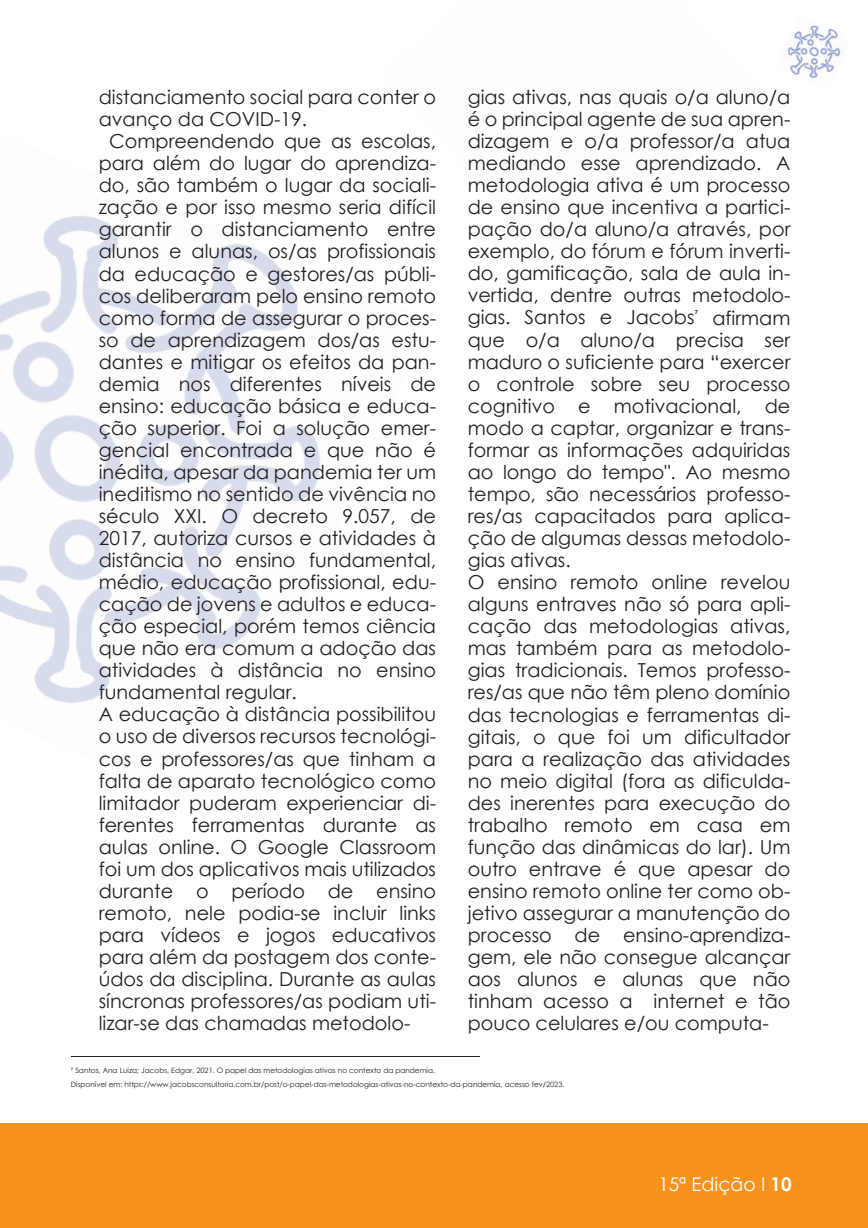
<style>
.page{position:relative;width:868px;height:1228px;background:#fff}
.page>*{position:absolute;margin:0;border:0;box-sizing:border-box;transform-origin:0 0}
.t1{font:19.25px/22px "Century Gothic";color:#231f20}
.t2{font:18.9px "Century Gothic";color:#fff}
.t3{font:7.35px/14px "Century Gothic";color:#231f20}
.s1{font-family:"Arial"}
.s2{font-weight:700}
</style>
<div class="page">
<div style="left:0;top:1124px;width:868px;height:104px;background:#f7931d"></div>
<img style="left:787px;top:25px;width:54px;height:53px">
<img style="left:211px;top:244px;width:49px;height:46px">
<img style="left:241px;top:251px;width:57px;height:69px">
<img style="left:110px;top:225px;width:9px;height:25px">
<img style="left:47px;top:215px;width:63px;height:46px">
<img style="left:100px;top:261px;width:35px;height:36px">
<img style="left:207px;top:290px;width:34px;height:30px">
<img style="left:211px;top:320px;width:83px;height:69px">
<img style="left:278px;top:349px;width:16px;height:40px">
<img style="left:43px;top:229px;width:57px;height:68px">
<img style="left:20px;top:269px;width:66px;height:28px">
<img style="left:0;top:297px;width:211px;height:87px">
<img style="left:191px;top:389px;width:57px;height:69px">
<img style="left:248px;top:426px;width:73px;height:61px">
<img style="left:0;top:324px;width:201px;height:111px">
<img style="left:0;top:351px;width:134px;height:59px">
<img style="left:119px;top:410px;width:72px;height:48px">
<img style="left:156px;top:458px;width:93px;height:42px">
<img style="left:218px;top:487px;width:97px;height:41px">
<img style="left:0;top:392px;width:119px;height:55px">
<img style="left:219px;top:528px;width:16px;height:28px">
<img style="left:0;top:420px;width:109px;height:27px">
<img style="left:0;top:447px;width:156px;height:36px">
<img style="left:146px;top:526px;width:73px;height:69px">
<img style="left:188px;top:556px;width:73px;height:69px">
<img style="left:0;top:474px;width:135px;height:28px">
<img style="left:90px;top:568px;width:56px;height:96px">
<img style="left:50px;top:519px;width:70px;height:71px">
<img style="left:0;top:542px;width:110px;height:53px">
<img style="left:91px;top:595px;width:98px;height:69px">
<img style="left:158px;top:625px;width:96px;height:39px">
<img style="left:0;top:570px;width:100px;height:66px">
<img style="left:0;top:597px;width:90px;height:67px">
<img style="left:65px;top:664px;width:45px;height:39px">
<img style="left:0;top:638px;width:75px;height:56px">
<img style="left:0;top:665px;width:65px;height:38px">
<img style="left:0;top:693px;width:55px;height:10px">
<hr style="left:71px;top:1056px;width:409px;height:1px;background:#231f20">
<p class="t1" style="left:468px;top:86px;width:324px">gias ativas, nas quais o/a aluno/a é o principal agente de sua apren&shy;dizagem e o/a professor/a atua mediando esse aprendizado. A metodologia ativa é um processo de ensino que incentiva a partici&shy;pação do/a aluno/a através, por exemplo, do fórum e fórum inverti&shy;do, gamificação, sala de aula in&shy;vertida, dentre outras metodolo&shy;gias. Santos e Jacobs<sup>⁷</sup> afirmam que o/a aluno/a precisa ser maduro o suficiente para “exercer o controle sobre seu processo cognitivo e motivacional, de modo a captar, organizar e trans&shy;formar as informações adquiridas ao longo do tempo". Ao mesmo tempo, são necessários professo&shy;res/as capacitados para aplica&shy;ção de algumas dessas metodolo&shy;gias ativas.<br>O ensino remoto online revelou alguns entraves não só para apli&shy;cação das metodologias ativas, mas também para as metodolo&shy;gias tradicionais. Temos professo&shy;res/as que não têm pleno domínio das tecnologias e ferramentas di&shy;gitais, o que foi um dificultador para a realização das atividades no meio digital (fora as dificulda&shy;des inerentes para execução do trabalho remoto em casa em função das dinâmicas do lar). Um outro entrave é que apesar do ensino remoto online ter como ob&shy;jetivo assegurar a manutenção do processo de ensino-aprendiza&shy;gem, ele não consegue alcançar aos alunos e alunas que não tinham acesso a internet e tão pouco celulares e/ou computa-</p>
<p class="t3" style="left:71px;top:1063px;width:495px"><span class="s1">⁷</span> Santos, Ana Luiza; Jacobs, Edgar, 2021. O papel das metodologias ativas no contexto da pandemia.<br>Disponível em: https://www.jacobsconsultoria.com.br/post/o-papel-das-metodologias-ativas-no-contexto-da-pandemia, acesso fev/2023.</p>
<p class="t1" style="left:99px;top:86px;width:339px">distanciamento social para conter o</p>
<p class="t1" style="left:99px;top:108px;width:210px">avanço da COVID-19.</p>
<p class="t1" style="left:109px;top:130px;width:328px">Compreendendo que as escolas,</p>
<p class="t1" style="left:99px;top:152px;width:339px">para além do lugar do aprendiza-</p>
<p class="t1" style="left:99px;top:174px;width:339px">do, são também o lugar da sociali-</p>
<p class="t1" style="left:99px;top:196px;width:339px">zação e por isso mesmo seria difícil</p>
<p class="t1" style="left:99px;top:218px;width:339px">garantir o distanciamento entre</p>
<p class="t1" style="left:99px;top:240px;width:339px">alunos e alunas, os/as profissionais</p>
<p class="t1" style="left:99px;top:262px;width:339px">da educação e gestores/as públi-</p>
<p class="t1" style="left:99px;top:284px;width:339px">cos deliberaram pelo ensino remoto</p>
<p class="t1" style="left:99px;top:306px;width:339px">como forma de assegurar o proces-</p>
<p class="t1" style="left:99px;top:328px;width:339px">so de aprendizagem dos/as estu-</p>
<p class="t1" style="left:99px;top:350px;width:339px">dantes e mitigar os efeitos da pan-</p>
<p class="t1" style="left:99px;top:372px;width:339px">demia nos diferentes níveis de</p>
<p class="t1" style="left:99px;top:394px;width:339px">ensino: educação básica e educa-</p>
<p class="t1" style="left:99px;top:417px;width:339px">ção superior. Foi a solução emer-</p>
<p class="t1" style="left:99px;top:439px;width:339px">gencial encontrada e que não é</p>
<p class="t1" style="left:99px;top:461px;width:339px">inédita, apesar da pandemia ter um</p>
<p class="t1" style="left:99px;top:483px;width:339px">ineditismo no sentido de vivência no</p>
<p class="t1" style="left:99px;top:505px;width:339px">século XXI. O decreto 9.057, de</p>
<p class="t1" style="left:99px;top:527px;width:339px">2017, autoriza cursos e atividades à</p>
<p class="t1" style="left:99px;top:549px;width:339px">distância no ensino fundamental,</p>
<p class="t1" style="left:99px;top:571px;width:339px">médio, educação profissional, edu-</p>
<p class="t1" style="left:99px;top:593px;width:339px">cação de jovens e adultos e educa-</p>
<p class="t1" style="left:99px;top:615px;width:339px">ção especial, porém temos ciência</p>
<p class="t1" style="left:99px;top:637px;width:339px">que não era comum a adoção das</p>
<p class="t1" style="left:99px;top:659px;width:339px">atividades à distância no ensino</p>
<p class="t1" style="left:99px;top:681px;width:200px">fundamental regular.</p>
<p class="t1" style="left:99px;top:703px;width:339px">A educação à distância possibilitou</p>
<p class="t1" style="left:99px;top:725px;width:339px">o uso de diversos recursos tecnológi-</p>
<p class="t1" style="left:99px;top:747px;width:339px">cos e professores/as que tinham a</p>
<p class="t1" style="left:99px;top:769px;width:339px">falta de aparato tecnológico como</p>
<p class="t1" style="left:99px;top:791px;width:339px">limitador puderam experienciar di-</p>
<p class="t1" style="left:99px;top:813px;width:339px">ferentes ferramentas durante as</p>
<p class="t1" style="left:99px;top:835px;width:339px">aulas online. O Google Classroom</p>
<p class="t1" style="left:99px;top:857px;width:339px">foi um dos aplicativos mais utilizados</p>
<p class="t1" style="left:99px;top:879px;width:339px">durante o período de ensino</p>
<p class="t1" style="left:99px;top:901px;width:339px">remoto, nele podia-se incluir links</p>
<p class="t1" style="left:99px;top:923px;width:339px">para vídeos e jogos educativos</p>
<p class="t1" style="left:99px;top:945px;width:339px">para além da postagem dos conte-</p>
<p class="t1" style="left:99px;top:968px;width:339px">údos da disciplina. Durante as aulas</p>
<p class="t1" style="left:99px;top:990px;width:339px">síncronas professores/as podiam uti-</p>
<p class="t1" style="left:99px;top:1012px;width:313px">lizar-se das chamadas metodolo-</p>
<p class="t2" style="left:658px;top:1171px;width:135px">15ª Edição I <span class="s2">10</span></p>
</div>
